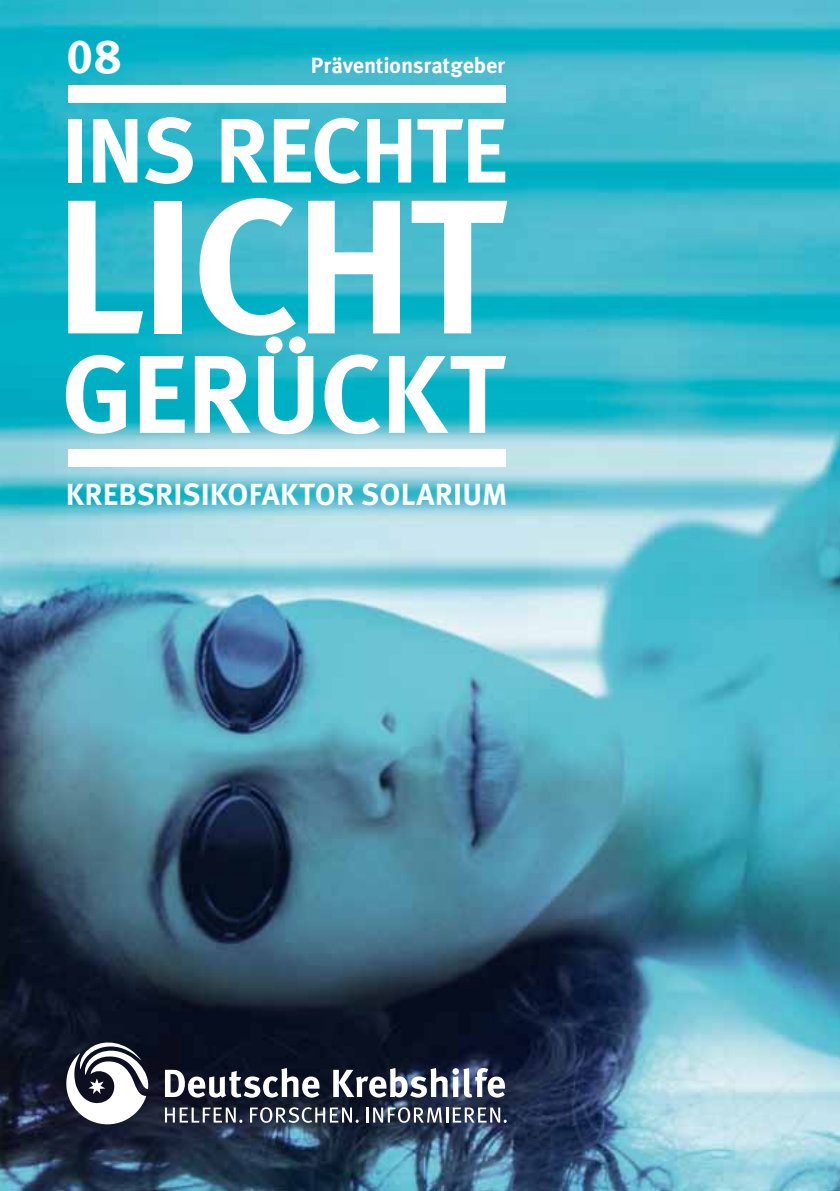
<style>
.page{position:relative;width:840px;height:1191px;background:#fff}
.page>*{position:absolute;margin:0;border:0;box-sizing:border-box;transform-origin:0 0}
.t1{font:700 190.6px "Meta Pro";color:#fff}
.t2{font:700 110.4px "Meta Pro";letter-spacing:-.015em;color:#fff}
.t3{font:700 91.2px "Meta Pro";letter-spacing:-.025em;color:#fff}
.t4{font:700 48px "Meta Pro";color:#fff}
.t5{font:700 30.6px "Meta Pro";letter-spacing:.005em;color:#fff}
.t6{font:700 22px "Meta Pro";letter-spacing:-.005em;color:#fff}
</style>
<div class="page">
<img style="left:0;top:0;width:839px;height:1191px">
<div style="left:68px;top:85px;width:437px;height:17px;background:#fff"></div>
<div style="left:68px;top:450px;width:437px;height:17px;background:#fff"></div>
<svg style="left:165px;top:1068px;width:154px;height:29px"></svg>
<svg style="left:333px;top:1068px;width:171px;height:29px"></svg>
<svg style="left:165px;top:1107px;width:77px;height:15px"></svg>
<svg style="left:250px;top:1107px;width:108px;height:15px"></svg>
<svg style="left:366px;top:1107px;width:140px;height:15px"></svg>
<svg style="left:65px;top:1038px;width:86px;height:92px"></svg>
<h3 class="t4" style="left:66px;top:19px;width:57px">08</h3>
<p class="t6" style="left:311px;top:48px;width:196px">PRÄVENTIONSRATGEBER</p>
<h3 class="t3" style="left:61px;top:79px;width:447px">INS RECHTE</h3>
<h1 class="t1" style="left:54px;top:118px;width:452px">LICHT</h1>
<h2 class="t2" style="left:61px;top:308px;width:445px">GERÜCKT</h2>
<p class="t5" style="left:66px;top:470px;width:443px">KREBSRISIKOFAKTOR SOLARIUM</p>
</div>
